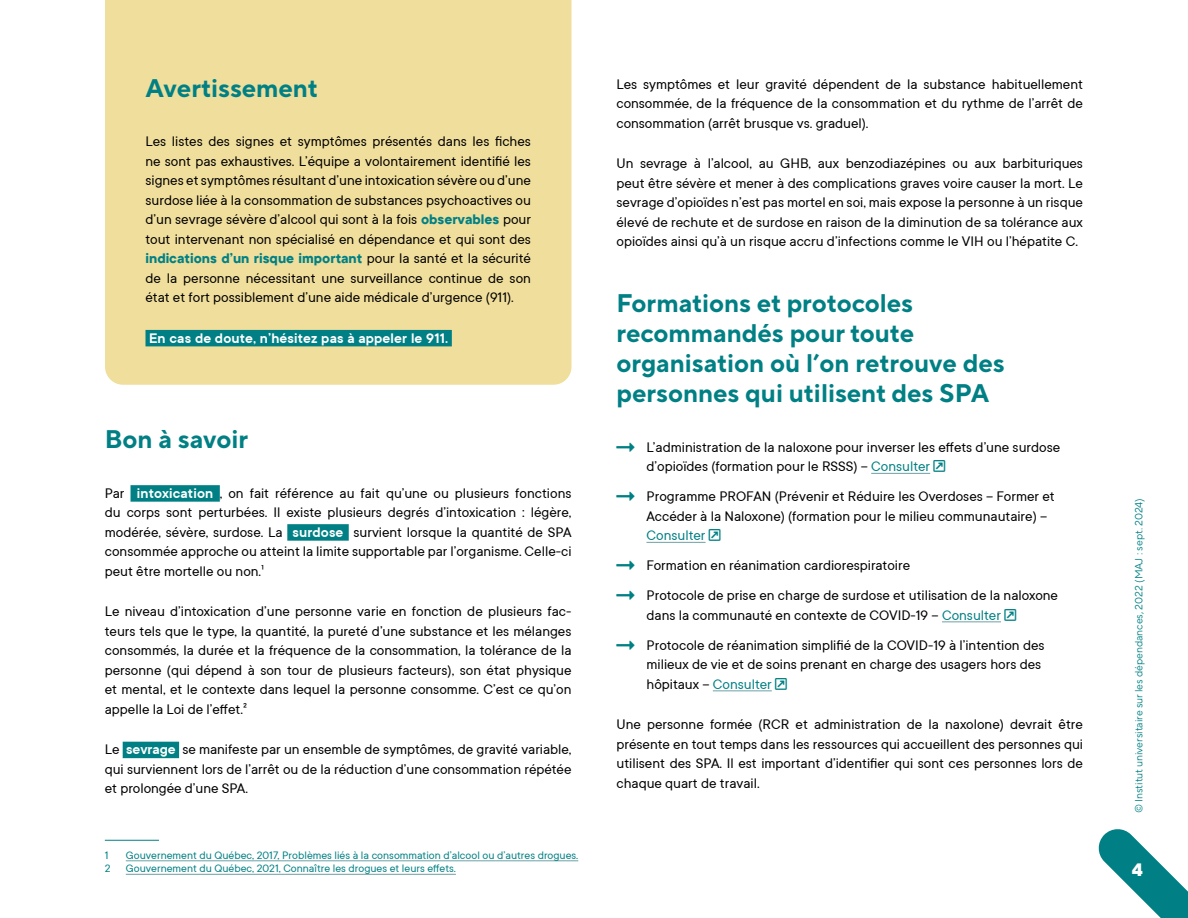
<style>
.page{position:relative;width:1188px;height:918px;background:#fff}
.page>*{position:absolute;margin:0;border:0;box-sizing:border-box;transform-origin:0 0}
.t1{font:700 25.5px/30px "TT Norms Pro";color:#008084}
.t2{font:800 18px "TT Norms Pro";color:#fff}
.t3{font:15.3px/19.5px "TT Commons";color:#000;text-align:justify}
.t4{font:600 15.3px "TT Commons";letter-spacing:.01em;color:#fff}
.t5{font:12px "TT Commons";color:#008084}
.t6{font:10.5px "TT Norms Pro";letter-spacing:-.005em;color:#008084}
.s1{font-weight:700;color:#008084}
.s2{font-weight:600;color:#fff}
.s3{color:#008084}
</style>
<div class="page">
<div style="left:105px;top:0;width:467px;height:385px;background:#f0de9c"></div>
<svg style="left:1098px;top:829px;width:90px;height:89px"></svg>
<hr style="left:871px;top:473px;width:59px;height:1px;background:#6ea1a5">
<hr style="left:646px;top:542px;width:60px;height:1px;background:#6ea1a5">
<hr style="left:942px;top:622px;width:59px;height:1px;background:#6ea1a5">
<hr style="left:713px;top:691px;width:59px;height:1px;background:#6ea1a5">
<div style="left:131px;top:485px;width:89px;height:17px;background:#008084"></div>
<div style="left:287px;top:524px;width:62px;height:17px;background:#008084"></div>
<div style="left:123px;top:742px;width:56px;height:16px;background:#008084"></div>
<div style="left:146px;top:330px;width:306px;height:16px;background:#008084"></div>
<hr style="left:105px;top:840px;width:54px;height:1px;background:#008084">
<hr style="left:126px;top:861px;width:452px;height:1px;background:#6ea1a5">
<hr style="left:126px;top:874px;width:330px;height:1px;background:#6ea1a5">
<h1 class="t1" style="left:146px;top:73px;width:174px">Avertissement</h1>
<p class="t3" style="left:146px;top:131px;width:387px">Les listes des signes et symptômes présentés dans les fiches ne sont pas exhaustives. L’équipe a volontairement identifié les signes et symptômes résultant d’une intoxication sévère ou d’une surdose liée à la consommation de substances psychoactives ou d’un sevrage sévère d’alcool qui sont à la fois <span class="s1">observables</span> pour tout intervenant non spécialisé en dépendance et qui sont des <span class="s1">indications d’un risque important</span> pour la santé et la sécurité de la personne nécessitant une surveillance continue de son état et fort possiblement d’une aide médicale d’urgence (911).</p>
<p class="t4" style="left:149px;top:328px;width:300px">En cas de doute, n’hésitez pas à appeler le 911.</p>
<h1 class="t1" style="left:105px;top:425px;width:145px">Bon à savoir</h1>
<p class="t3" style="left:105px;top:483px;width:468px">Par <span class="s2">intoxication</span> , on fait référence au fait qu’une ou plusieurs fonctions du corps sont perturbées. Il existe plusieurs degrés d’intoxication : légère, modérée, sévère, surdose. La <span class="s2">surdose</span> survient lorsque la quantité de SPA consommée approche ou atteint la limite supportable par l’organisme. Celle-ci peut être mortelle ou non.¹</p>
<p class="t3" style="left:105px;top:601px;width:468px">Le niveau d’intoxication d’une personne varie en fonction de plusieurs fac&shy;teurs tels que le type, la quantité, la pureté d’une substance et les mélanges consommés, la durée et la fréquence de la consommation, la tolérance de la personne (qui dépend à son tour de plusieurs facteurs), son état physique et mental, et le contexte dans lequel la personne consomme. C’est ce qu’on appelle la Loi de l’effet.²</p>
<p class="t3" style="left:105px;top:739px;width:468px">Le <span class="s2">sevrage</span> se manifeste par un ensemble de symptômes, de gravité variable, qui surviennent lors de l’arrêt ou de la réduction d’une consommation répétée et prolongée d’une SPA.</p>
<p class="t5" style="left:105px;top:847px;width:5px">1</p>
<p class="t5" style="left:126px;top:847px;width:454px">Gouvernement du Québec, 2017, Problèmes liés à la consommation d’alcool ou d’autres drogues.</p>
<p class="t5" style="left:105px;top:861px;width:7px">2</p>
<p class="t5" style="left:126px;top:861px;width:332px">Gouvernement du Québec, 2021, Connaître les drogues et leurs effets.</p>
<p class="t3" style="left:616px;top:74px;width:468px">Les symptômes et leur gravité dépendent de la substance habituellement consommée, de la fréquence de la consommation et du rythme de l’arrêt de consommation (arrêt brusque vs. graduel).</p>
<p class="t3" style="left:616px;top:153px;width:468px">Un sevrage à l’alcool, au GHB, aux benzodiazépines ou aux barbituriques peut être sévère et mener à des complications graves voire causer la mort. Le sevrage d’opioïdes n’est pas mortel en soi, mais expose la personne à un risque élevé de rechute et de surdose en raison de la diminution de sa tolérance aux opioïdes ainsi qu’à un risque accru d’infections comme le VIH ou l’hépatite C.</p>
<h1 class="t1" style="left:616px;top:288px;width:390px">Formations et protocoles recommandés pour toute organisation où l’on retrouve des personnes qui utilisent des SPA</h1>
<p class="t3" style="left:646px;top:437px;width:415px">L’administration de la naloxone pour inverser les effets d’une surdose d’opioïdes (formation pour le RSSS) – <span class="s3">Consulter</span> <span class="s3">▼■●●■▲❑◆</span></p>
<p class="t3" style="left:646px;top:486px;width:410px;text-align:left">Programme PROFAN (Prévenir et Réduire les Overdoses – Former et<br>Accéder à la Naloxone) (formation pour le milieu communautaire) –<br><span class="s3">Consulter</span> <span class="s3">▼■●●■▲❑◆</span></p>
<p class="t3" style="left:646px;top:550px;width:413px;line-height:30px">Formation en réanimation cardiorespiratoire<br>Protocole de prise en charge de surdose et utilisation de la naloxone</p>
<p class="t3" style="left:646px;top:599px;width:400px;line-height:30px">dans la communauté en contexte de COVID-19 – <span class="s3">Consulter</span> <span class="s3">▼■●●■▲❑◆<br></span>Protocole de réanimation simplifié de la COVID-19 à l’intention des</p>
<p class="t3" style="left:647px;top:654px;width:396px">milieux de vie et de soins prenant en charge des usagers hors des hôpitaux – <span class="s3">Consulter</span> <span class="s3">▼■●●■▲❑◆</span></p>
<p class="t3" style="left:617px;top:714px;width:468px">Une personne formée (RCR et administration de la naxolone) devrait être présente en tout temps dans les ressources qui accueillent des personnes qui utilisent des SPA. Il est important d’identifier qui sont ces personnes lors de chaque quart de travail.</p>
<p class="t6" style="left:1131px;top:813px;width:317px;rotate:-90deg">© Institut universitaire sur les dépendances, 2022 (MAJ : sept. 2024)</p>
<p class="t2" style="left:1132px;top:856px;width:13px">4</p>
</div>
